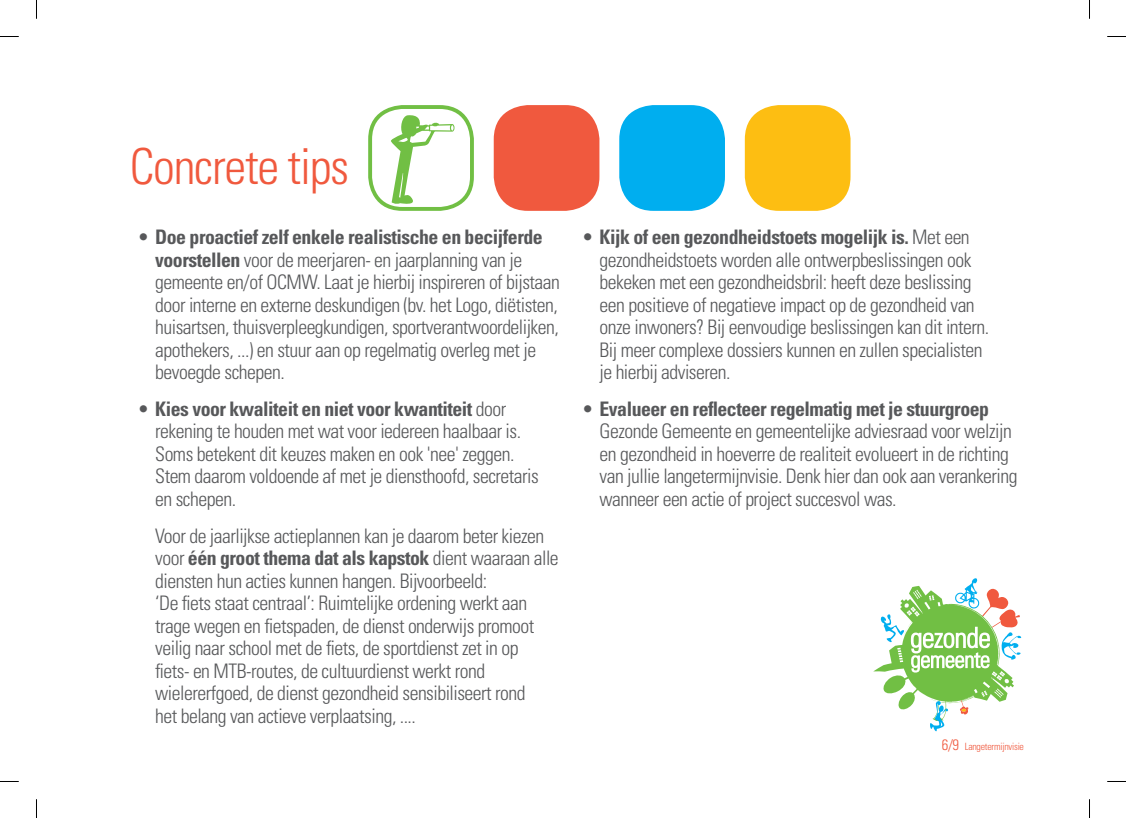
<style>
.page{position:relative;width:1126px;height:818px;background:#fff}
.page>*{position:absolute;margin:0;border:0;box-sizing:border-box;transform-origin:0 0}
.t1{font:300 condensed 49.5px "Univers LT";letter-spacing:-.025em;color:#f0593e}
.t2{font:300 condensed 20px/22.5px "Univers LT";letter-spacing:-.025em;color:#57585a}
.t3{font:300 condensed 10px "Univers LT";letter-spacing:-.025em;color:#f0593e}
.s1{font-weight:700}
.s2{font-size:15px}
</style>
<div class="page">
<svg style="left:873px;top:578px;width:149px;height:153px"></svg>
<div style="left:744px;top:105px;width:106px;height:106px;background:#fdbe12;border-radius:34px"></div>
<div style="left:619px;top:105px;width:106px;height:106px;background:#00aeef;border-radius:34px"></div>
<div style="left:493px;top:105px;width:106px;height:106px;background:#f0593e;border-radius:34px"></div>
<svg style="left:368px;top:105px;width:106px;height:106px"></svg>
<svg style="left:0;top:36px;width:19px;height:1px"></svg>
<svg style="left:1107px;top:36px;width:18px;height:1px"></svg>
<svg style="left:36px;top:0;width:1px;height:19px"></svg>
<svg style="left:36px;top:799px;width:1px;height:18px"></svg>
<svg style="left:1089px;top:0;width:1px;height:19px"></svg>
<svg style="left:1089px;top:799px;width:1px;height:18px"></svg>
<h1 class="t1" style="left:130px;top:137px;width:221px">Concrete tips</h1>
<p class="t2" style="left:155px;top:225px;width:406px;text-indent:-18px">• <span class="s1">Doe proactief zelf enkele realistische en becijferde voorstellen</span> voor de meerjaren- en jaarplanning van je gemeente en/of OCMW. Laat je hierbij inspireren of bijstaan door interne en externe deskundigen (bv. het Logo, diëtisten, huisartsen, thuisverpleegkundigen, sportverantwoordelijken, apothekers, ...) en stuur aan op regelmatig overleg met je bevoegde schepen.</p>
<p class="t2" style="left:155px;top:397px;width:385px;text-indent:-18px">• <span class="s1">Kies voor kwaliteit en niet voor kwantiteit</span> door rekening te houden met wat voor iedereen haalbaar is.<br>Soms betekent dit keuzes maken en ook 'nee' zeggen.<br>Stem daarom voldoende af met je diensthoofd, secretaris en schepen.</p>
<p class="t2" style="left:155px;top:524px;width:405px">Voor de jaarlijkse actieplannen kan je daarom beter kiezen voor <span class="s1">één groot thema dat als kapstok</span> dient waaraan alle diensten hun acties kunnen hangen. Bijvoorbeeld:<br>‘De fiets staat centraal’: Ruimtelijke ordening werkt aan trage wegen en fietspaden, de dienst onderwijs promoot veilig naar school met de fiets, de sportdienst zet in op<br>fiets- en MTB-routes, de cultuurdienst werkt rond wielererfgoed, de dienst gezondheid sensibiliseert rond<br>het belang van actieve verplaatsing, ....</p>
<p class="t2" style="left:599px;top:225px;width:391px;text-indent:-18px">• <span class="s1">Kijk of een gezondheidstoets mogelijk is.</span> Met een gezondheidstoets worden alle ontwerpbeslissingen ook bekeken met een gezondheidsbril: heeft deze beslissing een positieve of negatieve impact op de gezondheid van onze inwoners? Bij eenvoudige beslissingen kan dit intern.<br>Bij meer complexe dossiers kunnen en zullen specialisten je hierbij adviseren.</p>
<p class="t2" style="left:599px;top:397px;width:419px;text-indent:-18px">• <span class="s1">Evalueer en reflecteer regelmatig met je stuurgroep </span>Gezonde Gemeente en gemeentelijke adviesraad voor welzijn en gezondheid in hoeverre de realiteit evolueert in de richting van jullie langetermijnvisie. Denk hier dan ook aan verankering wanneer een actie of project succesvol was.</p>
<p class="t3" style="left:941px;top:740px;width:84px"><span class="s2">6/9</span> Langetermijnvisie</p>
</div>
